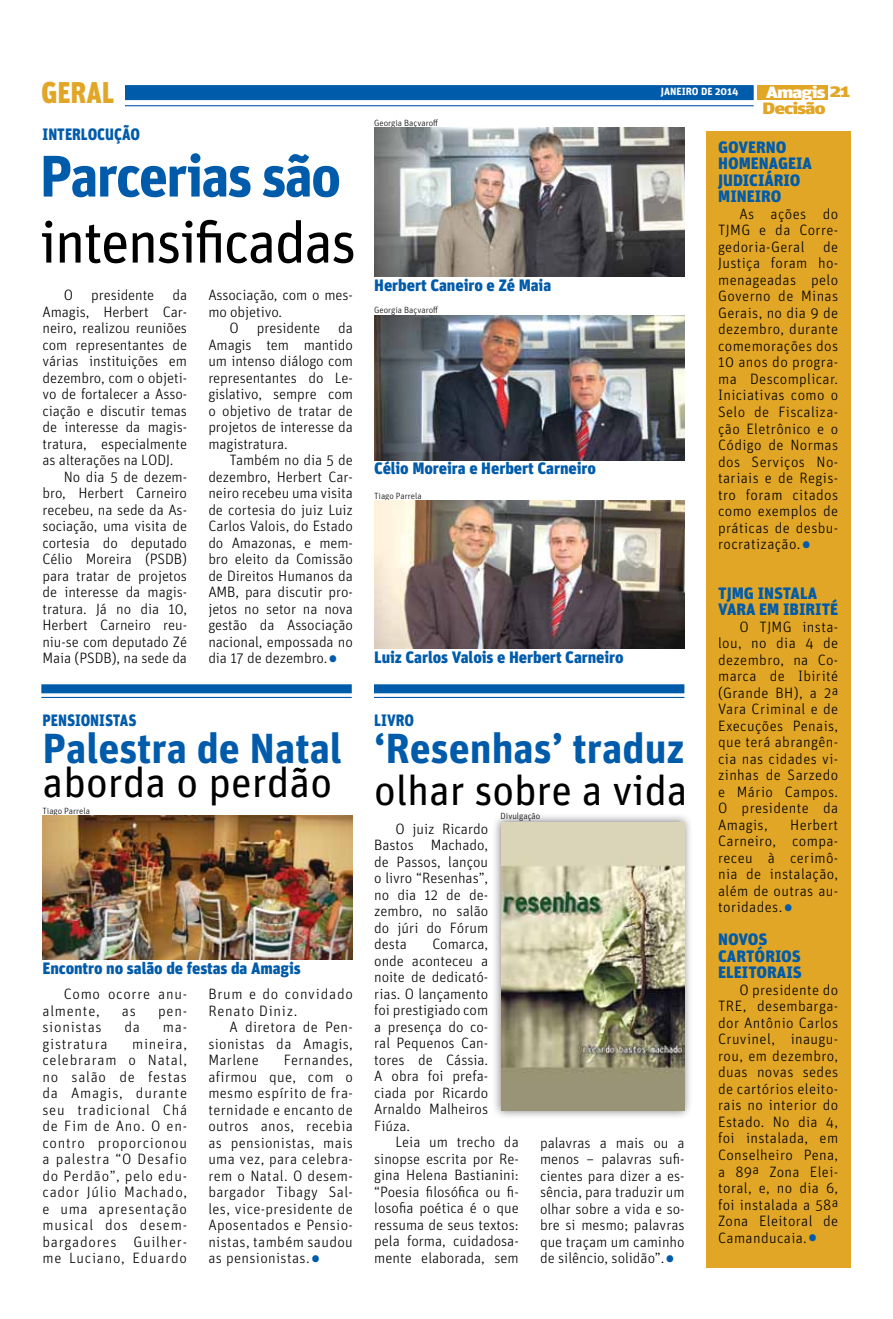
<style>
.page{position:relative;width:893px;height:1319px;background:#fff}
.page>*{position:absolute;margin:0;border:0;box-sizing:border-box;transform-origin:0 0}
.t1{font:58.5px "Unit";letter-spacing:-.035em;color:#000}
.t2{font:700 58.5px "Unit";letter-spacing:-.035em;color:#005baa}
.t3{font:700 42px "Unit";color:#005baa}
.t4{font:42px "Unit";letter-spacing:-.005em;color:#000}
.t5{font:300 37.5px "Unit";color:#005baa}
.t6{font:900 30px "Unit";color:#e1a625;scale:.9 1}
.t7{font:900 16.5px/16.5px "Unit";color:#005baa}
.t8{font:900 16.5px "Unit";color:#005baa;scale:.9 1}
.t9{font:900 16.5px/15.6px "Unit";letter-spacing:-.06em;color:#e1a625;scale:1.33 1}
.t10{font:300 15px/16.5px "Unit";color:#000;text-align:justify}
.t11{font:300 15px/16.5px "Unit";letter-spacing:.05em;color:#000}
.t12{font:700 10.5px "Unit";color:#fff}
.t13{font:300 9px "Unit";color:#000}
.s1{color:#fff}
.s2{font-weight:300;font-size:15px;color:#000}
.s3{font-weight:300;font-size:37.5px}
</style>
<div class="page">
<div style="left:43px;top:85px;width:711px;height:15px;background:#005baa"></div>
<hr style="left:43px;top:105px;width:711px;height:1px;background:#005baa">
<div style="left:757px;top:85px;width:71px;height:15px;background:#e1a625"></div>
<div style="left:41px;top:79px;width:84px;height:31px;background:#fff"></div>
<img style="left:374px;top:500px;width:311px;height:149px">
<img style="left:374px;top:315px;width:311px;height:145px">
<img style="left:374px;top:127px;width:311px;height:150px">
<div style="left:706px;top:132px;width:144px;height:1135px;background:#e1a625"></div>
<div style="left:374px;top:684px;width:310px;height:9px;background:#005baa"></div>
<hr style="left:374px;top:696px;width:310px;height:2px;background:#005baa">
<div style="left:41px;top:684px;width:311px;height:9px;background:#005baa"></div>
<hr style="left:41px;top:696px;width:311px;height:2px;background:#005baa">
<img style="left:43px;top:815px;width:310px;height:144px">
<div style="left:491px;top:812px;width:202px;height:306px;background:#000;opacity:.5"></div>
<img style="left:501px;top:822px;width:183px;height:288px">
<h3 class="t6" style="left:41px;top:73px;width:80px">GeRAL</h3>
<p class="t12" style="left:661px;top:85px;width:6px">janei</p>
<p class="t12" style="left:686px;top:85px;width:54px">RO de 2014</p>
<p class="t13" style="left:374px;top:117px;width:65px">Georgia Baçvaroff</p>
<p class="t8" style="left:43px;top:124px;width:110px">Interlocução</p>
<p class="t9" style="left:762px;top:84px;width:68px"><span class="s1">Amagis</span> 21<br>Decisão</p>
<p class="t7" style="left:718px;top:138px;width:94px">Governo homenageia<br>Judiciário mineiro</p>
<p class="t10" style="left:718px;top:205px;width:122px;text-indent:21px">As ações do TJMG e da Corre&shy;gedoria-Geral de Justiça foram ho&shy;menageadas pelo Governo de Minas Gerais, no dia 9 de dezembro, durante comemorações dos 10 anos do progra&shy;ma Descomplicar.<br>Iniciativas como o Selo de Fiscaliza&shy;ção Eletrônico e o Código de Normas dos Serviços No&shy;tariais e de Regis&shy;tro foram citados como exemplos de práticas de desbu&shy;rocratização.</p>
<h1 class="t2" style="left:40px;top:140px;width:303px">Parcerias são</h1>
<h1 class="t1" style="left:40px;top:208px;width:318px">intensificadas</h1>
<p class="t10" style="left:208px;top:286px;width:146px">Associação, com o mes&shy;mo objetivo.</p>
<p class="t10" style="left:208px;top:319px;width:146px;text-indent:21px">O presidente da Amagis tem mantido um intenso diálogo com representantes do Le&shy;gislativo, sempre com o objetivo de tratar de projetos de interesse da magistratura.</p>
<p class="t10" style="left:208px;top:451px;width:146px;text-indent:21px">Também no dia 5 de dezembro, Herbert Car&shy;neiro recebeu uma visita de cortesia do juiz Luiz Carlos Valois, do Estado do Amazonas, e mem&shy;bro eleito da Comissão de Direitos Humanos da AMB, para discutir pro&shy;jetos no setor na nova gestão da Associação nacional, empossada no</p>
<p class="t7" style="left:208px;top:648px;width:417px"><span class="s2">dia 17 de dezembro.</span><span class="s3">•</span> Luiz Carlos Valois e Herbert Carneiro</p>
<p class="t7" style="left:374px;top:276px;width:179px">Herbert Caneiro e Zé Maia</p>
<p class="t10" style="left:64px;top:286px;width:125px">O presidente da</p>
<p class="t10" style="left:43px;top:303px;width:146px">Amagis, Herbert Car-</p>
<p class="t10" style="left:43px;top:319px;width:146px">neiro, realizou reuniões</p>
<p class="t10" style="left:43px;top:336px;width:146px">com representantes de</p>
<p class="t10" style="left:43px;top:352px;width:146px">várias instituições em</p>
<p class="t10" style="left:43px;top:369px;width:146px">dezembro, com o objeti-</p>
<p class="t10" style="left:43px;top:385px;width:146px">vo de fortalecer a Asso-</p>
<p class="t10" style="left:43px;top:402px;width:146px">ciação e discutir temas</p>
<p class="t10" style="left:43px;top:418px;width:146px">de interesse da magis-</p>
<p class="t10" style="left:43px;top:435px;width:146px">tratura, especialmente</p>
<p class="t10" style="left:43px;top:451px;width:133px">as alterações na LODJ.</p>
<p class="t10" style="left:64px;top:468px;width:125px">No dia 5 de dezem-</p>
<p class="t10" style="left:43px;top:484px;width:146px">bro, Herbert Carneiro</p>
<p class="t10" style="left:43px;top:501px;width:146px">recebeu, na sede da As-</p>
<p class="t10" style="left:43px;top:517px;width:146px">sociação, uma visita de</p>
<p class="t10" style="left:43px;top:534px;width:146px">cortesia do deputado</p>
<p class="t10" style="left:43px;top:550px;width:146px">Célio Moreira (PSDB)</p>
<p class="t10" style="left:43px;top:567px;width:146px">para tratar de projetos</p>
<p class="t10" style="left:43px;top:583px;width:146px">de interesse da magis-</p>
<p class="t10" style="left:43px;top:600px;width:146px">tratura. Já no dia 10,</p>
<p class="t10" style="left:43px;top:616px;width:146px">Herbert Carneiro reu-</p>
<p class="t10" style="left:43px;top:633px;width:146px">niu-se com deputado Zé</p>
<p class="t10" style="left:43px;top:649px;width:146px">Maia (PSDB), na sede da</p>
<p class="t13" style="left:374px;top:304px;width:65px">Georgia Baçvaroff</p>
<p class="t7" style="left:374px;top:460px;width:223px">Célio Moreira e Herbert Carneiro</p>
<p class="t13" style="left:374px;top:490px;width:49px">Tiago Parrela</p>
<h3 class="t5" style="left:801px;top:522px;width:13px">•</h3>
<p class="t7" style="left:718px;top:584px;width:122px">TJMG instala vara em Ibirité</p>
<p class="t10" style="left:718px;top:618px;width:122px;text-indent:21px">O TJMG insta&shy;lou, no dia 4 de dezembro, na Co&shy;marca de Ibirité (Grande BH), a 2ª Vara Criminal e de Execuções Penais, que terá abrangên&shy;cia nas cidades vi&shy;zinhas de Sarzedo e Mário Campos.<br>O presidente da Amagis,</p>
<p class="t8" style="left:43px;top:709px;width:106px">Pensionistas</p>
<p class="t8" style="left:374px;top:709px;width:46px">livro</p>
<h2 class="t3" style="left:43px;top:722px;width:301px">Palestra de Natal</h2>
<h2 class="t4" style="left:43px;top:757px;width:291px">aborda o perdão</h2>
<h2 class="t3" style="left:374px;top:722px;width:312px">‘Resenhas’ traduz</h2>
<h2 class="t4" style="left:374px;top:765px;width:315px">olhar sobre a vida</h2>
<p class="t13" style="left:43px;top:805px;width:49px">Tiago Parrela</p>
<p class="t13" style="left:501px;top:810px;width:41px">Divulgação</p>
<p class="t10" style="left:718px;top:816px;width:122px;text-indent:72px">Herbert Carneiro, compa&shy;receu à cerimô&shy;nia de instalação, além de outras au&shy;toridades.</p>
<p class="t10" style="left:374px;top:820px;width:116px;text-indent:21px">O juiz Ricardo Bastos Machado, de Passos, lançou o livro “Resenhas”, no dia 12 de de&shy;zembro, no salão do júri do Fórum desta</p>
<h3 class="t5" style="left:783px;top:885px;width:13px">•</h3>
<p class="t7" style="left:718px;top:930px;width:85px">Novos cartórios eleitorais</p>
<p class="t10" style="left:718px;top:981px;width:122px;text-indent:21px">O presidente do TRE, desembarga&shy;dor Antônio Carlos Cruvinel, inaugu&shy;rou, em dezembro, duas novas sedes de cartórios eleito&shy;rais no interior do Estado. No dia 4, foi instalada, em Conselheiro Pena, a 89ª Zona Elei&shy;toral, e, no dia 6, foi instalada a 58ª Zona Eleitoral de Camanducaia.</p>
<p class="t10" style="left:374px;top:935px;width:116px;text-indent:58px">Comarca, onde aconteceu a noite de dedicató&shy;rias. O lançamento foi prestigiado com a presença do co&shy;ral Pequenos Can&shy;tores de Cássia.<br>A obra foi prefa&shy;ciada por Ricardo Arnaldo Malheiros Fiúza.</p>
<p class="t10" style="left:374px;top:1133px;width:146px;text-indent:21px">Leia um trecho da sinopse escrita por Re&shy;gina Helena Bastianini: “Poesia filosófica ou fi&shy;losofia poética é o que ressuma de seus textos: pela forma, cuidadosa&shy;mente elaborada, sem</p>
<p class="t10" style="left:540px;top:1133px;width:146px">palavras a mais ou a menos – palavras sufi&shy;cientes para dizer a es&shy;sência, para traduzir um olhar sobre a vida e so&shy;bre si mesmo; palavras que traçam um caminho de silêncio, solidão”.</p>
<p class="t7" style="left:43px;top:959px;width:260px">Encontro no salão de festas da Amagis</p>
<p class="t11" style="left:208px;top:985px;width:146px">Brum e do convidado<br>Renato Diniz.</p>
<p class="t10" style="left:208px;top:1018px;width:146px;text-indent:21px">A diretora de Pen&shy;sionistas da Amagis, Marlene</p>
<p class="t11" style="left:43px;top:985px;width:146px;text-indent:21px">Como ocorre anu&shy;almente,</p>
<p class="t10" style="left:122px;top:1002px;width:15px">as</p>
<p class="t10" style="left:158px;top:1002px;width:30px">pen-</p>
<p class="t11" style="left:43px;top:1018px;width:61px">sionistas</p>
<p class="t10" style="left:125px;top:1018px;width:17px">da</p>
<p class="t10" style="left:163px;top:1018px;width:26px">ma-</p>
<p class="t11" style="left:43px;top:1035px;width:67px">gistratura</p>
<p class="t10" style="left:43px;top:1035px;width:146px;text-indent:90px">mineira, celebraram o Natal, no salão de festas da Amagis, durante seu tradicional Chá de Fim de Ano. O en&shy;contro proporcionou a palestra “O Desafio do Perdão”, pelo edu&shy;cador Júlio Machado, e uma apresentação musical dos desem&shy;bargadores Guilher&shy;me Luciano, Eduardo</p>
<p class="t10" style="left:208px;top:1051px;width:146px;text-indent:76px">Fernandes, afirmou que, com o mesmo espírito de fra&shy;ternidade e encanto de outros anos, recebia as pensionistas, mais uma vez, para celebra&shy;rem o Natal. O desem&shy;bargador Tibagy Sal&shy;les, vice-presidente de Aposentados e Pensio&shy;nistas, também saudou as pensionistas.</p>
<h3 class="t5" style="left:807px;top:1215px;width:13px">•</h3>
<h3 class="t5" style="left:664px;top:1235px;width:13px">•</h3>
<h3 class="t5" style="left:310px;top:1236px;width:13px">•</h3>
</div>
